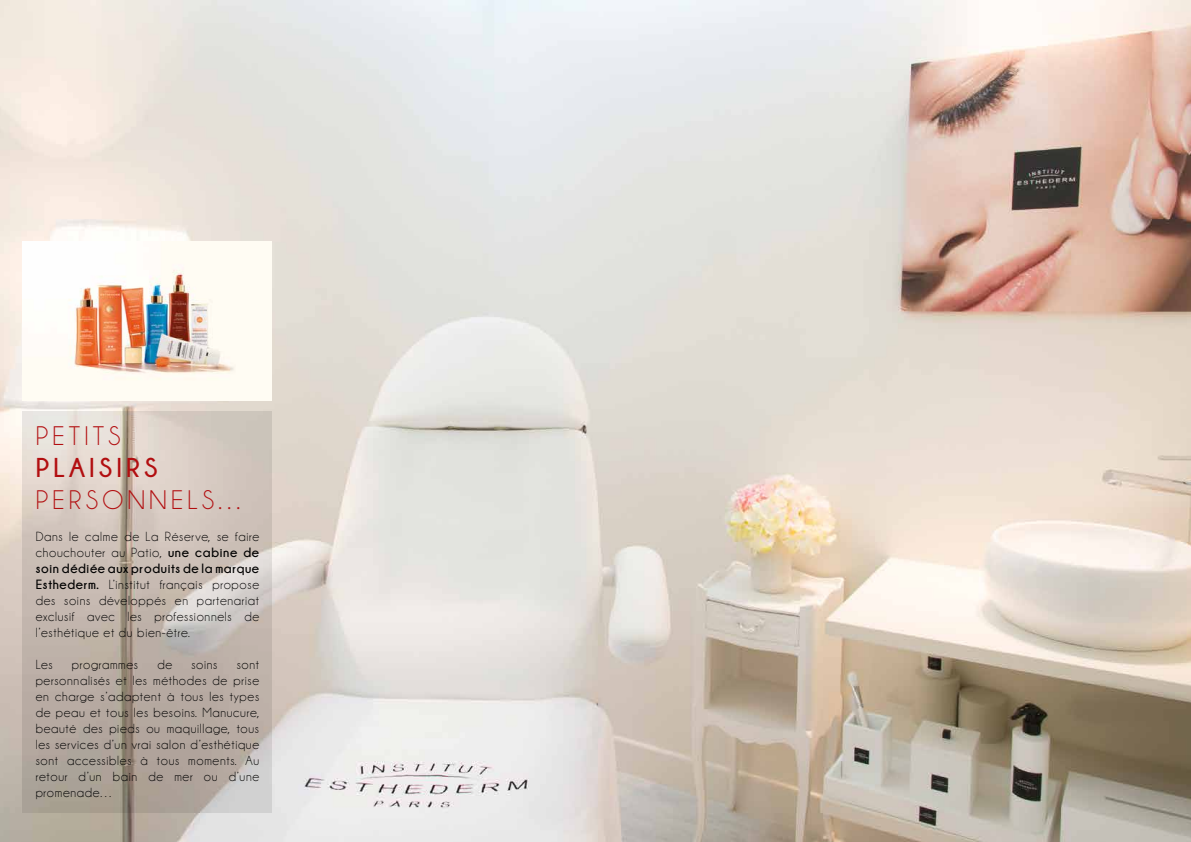
<style>
.page{position:relative;width:1191px;height:842px;background:#fff}
.page>*{position:absolute;margin:0;border:0;box-sizing:border-box;transform-origin:0 0}
.t1{font:27.2px "Champagne&Limousines";letter-spacing:.15em;color:#b20e10}
.t2{font:700 27.2px "Champagne&Limousines";letter-spacing:.15em;color:#b20e10}
.t3{font:13.4px/16px "Champagne&Limousines";letter-spacing:.05em;color:#000;text-align:justify}
.s1{font-weight:700}
</style>
<div class="page">
<img style="left:0;top:0;width:1191px;height:842px">
<img style="left:23px;top:242px;width:249px;height:158px">
<svg style="left:23px;top:411px;width:249px;height:401px;background:#c4b9b1"></svg>
<h1 class="t1" style="left:36px;top:422px;width:87px">PETITS</h1>
<h1 class="t2" style="left:36px;top:452px;width:123px">PLAISIRS</h1>
<h1 class="t1" style="left:36px;top:486px;width:211px">PERSONNELS…</h1>
<p class="t3" style="left:36px;top:529px;width:225px">Dans le calme de La Réserve, se faire chouchouter au Patio, <span class="s1">une cabine de soin dédiée aux produits de la marque Esthederm.</span> L’institut français propose des soins développés en partenariat exclusif avec les professionnels de l’esthétique et du bien-être.</p>
<p class="t3" style="left:36px;top:657px;width:19px">Les</p>
<p class="t3" style="left:72px;top:657px;width:68px">programmes</p>
<p class="t3" style="left:157px;top:657px;width:16px">de</p>
<p class="t3" style="left:191px;top:657px;width:28px">soins</p>
<p class="t3" style="left:36px;top:657px;width:225px;text-indent:201px">sont personnalisés et les méthodes de prise en charge s’adaptent à tous les types de peau et tous les besoins. Manucure, beauté des pieds ou maquillage, tous les services d’un vrai salon d’esthétique sont accessibles à tous moments. Au retour d’un bain de mer ou d’une promenade…</p>
</div>
